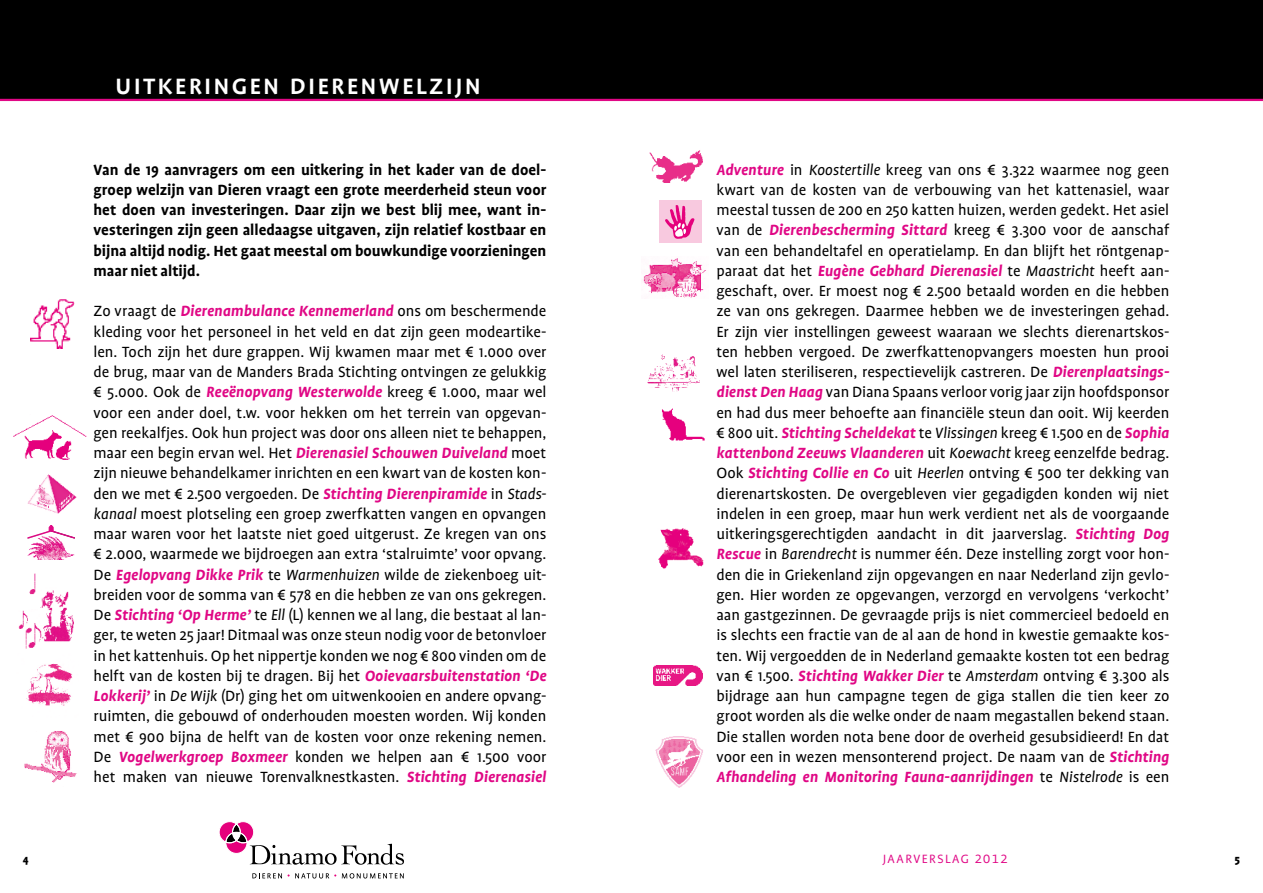
<style>
.page{position:relative;width:1263px;height:893px;background:#fff}
.page>*{position:absolute;margin:0;border:0;box-sizing:border-box;transform-origin:0 0}
.t1{font:500 30px "Profile SC";letter-spacing:.05em;color:#fff}
.t2{font:16.8px/20.2px "Profile";letter-spacing:-.005em;color:#000;text-align:justify}
.t3{font:700 16.8px/20.2px "Profile";color:#000;text-align:justify}
.t4{font:300 16.2px "Profile SC";letter-spacing:.05em;color:#e00785}
.t5{font:900 12px "Profile SC";color:#000}
.s1{font-weight:700;font-style:italic;color:#e00785}
.s2{font-style:italic}
</style>
<div class="page">
<svg style="left:219px;top:821px;width:185px;height:44px"></svg>
<svg style="left:252px;top:873px;width:30px;height:6px"></svg>
<svg style="left:288px;top:873px;width:48px;height:6px"></svg>
<svg style="left:342px;top:873px;width:62px;height:5px"></svg>
<div style="left:0;top:0;width:1263px;height:100px;background:#000"></div>
<hr style="left:0;top:99px;width:1263px;height:2px;background:#e00785">
<img style="left:643px;top:258px;width:63px;height:40px">
<img style="left:26px;top:663px;width:47px;height:43px">
<img style="left:661px;top:408px;width:44px;height:33px">
<img style="left:654px;top:665px;width:49px;height:21px">
<img style="left:24px;top:731px;width:53px;height:52px">
<img style="left:658px;top:528px;width:46px;height:41px">
<img style="left:13px;top:415px;width:74px;height:45px">
<img style="left:649px;top:150px;width:53px;height:33px">
<img style="left:30px;top:299px;width:45px;height:49px">
<img style="left:647px;top:354px;width:53px;height:37px">
<img style="left:18px;top:574px;width:56px;height:75px">
<div style="left:659px;top:200px;width:43px;height:43px;background:#f8c9df"></div>
<svg style="left:665px;top:205px;width:30px;height:34px"></svg>
<img style="left:27px;top:474px;width:49px;height:39px">
<img style="left:28px;top:540px;width:47px;height:19px">
<svg style="left:28px;top:525px;width:47px;height:15px"></svg>
<img style="left:655px;top:736px;width:48px;height:52px">
<h1 class="t1" style="left:115px;top:69px;width:368px">uitkeringen dierenwelzijn</h1>
<p class="t3" style="left:94px;top:159px;width:454px">Van de 19 aanvragers om een uitkering in het kader van de doel&shy;groep welzijn van Dieren vraagt een grote meerderheid steun voor het doen van investeringen. Daar zijn we best blij mee, want in&shy;vesteringen zijn geen alledaagse uitgaven, zijn relatief kostbaar en bijna altijd nodig. Het gaat meestal om bouwkundige voorzieningen maar niet altijd.</p>
<p class="t2" style="left:94px;top:301px;width:454px">Zo vraagt de <span class="s1">Dierenambulance Kennemerland</span> ons om beschermende kleding voor het personeel in het veld en dat zijn geen modeartike&shy;len. Toch zijn het dure grappen. Wij kwamen maar met ¤ 1.000 over de brug, maar van de Manders Brada Stichting ontvingen ze gelukkig ¤ 5.000. Ook de <span class="s1">Reeënopvang Westerwolde</span> kreeg ¤ 1.000, maar wel voor een ander doel, t.w. voor hekken om het terrein van opgevan&shy;gen reekalfjes. Ook hun project was door ons alleen niet te behappen, maar een begin ervan wel. Het <span class="s1">Dierenasiel Schouwen Duiveland</span> moet zijn nieuwe behandelkamer inrichten en een kwart van de kosten kon&shy;den we met ¤ 2.500 vergoeden. De <span class="s1">Stichting Dierenpiramide</span> in <span class="s2">Stads&shy;kanaal</span> moest plotseling een groep zwerfkatten vangen en opvangen maar waren voor het laatste niet goed uitgerust. Ze kregen van ons ¤ 2.000, waarmede we bijdroegen aan extra ‘stalruimte’ voor opvang.<br>De <span class="s1">Egelopvang Dikke Prik</span> te <span class="s2">Warmenhuizen</span> wilde de ziekenboeg uit&shy;breiden voor de somma van ¤ 578 en die hebben ze van ons gekregen.<br>De <span class="s1">Stichting ‘Op Herme’</span> te <span class="s2">Ell</span> (L) kennen we al lang, die bestaat al lan&shy;ger, te weten 25 jaar! Ditmaal was onze steun nodig voor de betonvloer in het kattenhuis. Op het nippertje konden we nog ¤ 800 vinden om de helft van de kosten bij te dragen. Bij het <span class="s1">Ooievaarsbuitenstation ‘De Lokkerij’</span> in <span class="s2">De Wijk</span> (Dr) ging het om uitwenkooien en andere opvang&shy;ruimten, die gebouwd of onderhouden moesten worden. Wij konden met ¤ 900 bijna de helft van de kosten voor onze rekening nemen.<br>De <span class="s1">Vogelwerkgroep Boxmeer</span> konden we helpen aan ¤ 1.500 voor het maken van nieuwe Torenvalknestkasten. <span class="s1">Stichting Dierenasiel</span></p>
<p class="t2" style="left:716px;top:159px;width:454px"><span class="s1">Adventure</span> in <span class="s2">Koostertille</span> kreeg van ons ¤ 3.322 waarmee nog geen kwart van de kosten van de verbouwing van het kattenasiel, waar meestal tussen de 200 en 250 katten huizen, werden gedekt. Het asiel van de <span class="s1">Dierenbescherming Sittard</span> kreeg ¤ 3.300 voor de aanschaf van een behandeltafel en operatielamp. En dan blijft het röntgenap&shy;paraat dat het <span class="s1">Eugène Gebhard Dierenasiel</span> te <span class="s2">Maastricht</span> heeft aan&shy;geschaft, over. Er moest nog ¤ 2.500 betaald worden en die hebben ze van ons gekregen. Daarmee hebben we de investeringen gehad.<br>Er zijn vier instellingen geweest waaraan we slechts dierenartskos&shy;ten hebben vergoed. De zwerfkattenopvangers moesten hun prooi wel laten steriliseren, respectievelijk castreren. De <span class="s1">Dierenplaatsings&shy;dienst Den Haag</span> van Diana Spaans verloor vorig jaar zijn hoofdsponsor en had dus meer behoefte aan financiële steun dan ooit. Wij keerden ¤ 800 uit. <span class="s1">Stichting Scheldekat</span> te <span class="s2">Vlissingen</span> kreeg ¤ 1.500 en de <span class="s1">Sophia kattenbond Zeeuws Vlaanderen</span> uit <span class="s2">Koewacht</span> kreeg eenzelfde bedrag.<br>Ook <span class="s1">Stichting Collie en Co</span> uit <span class="s2">Heerlen</span> ontving ¤ 500 ter dekking van dierenartskosten. De overgebleven vier gegadigden konden wij niet indelen in een groep, maar hun werk verdient net als de voorgaande uitkeringsgerechtigden aandacht in dit jaarverslag. <span class="s1">Stichting Dog Rescue</span> in <span class="s2">Barendrecht</span> is nummer één. Deze instelling zorgt voor hon&shy;den die in Griekenland zijn opgevangen en naar Nederland zijn gevlo&shy;gen. Hier worden ze opgevangen, verzorgd en vervolgens ‘verkocht’ aan gastgezinnen. De gevraagde prijs is niet commercieel bedoeld en is slechts een fractie van de al aan de hond in kwestie gemaakte kos&shy;ten. Wij vergoedden de in Nederland gemaakte kosten tot een bedrag van ¤ 1.500. <span class="s1">Stichting Wakker Dier</span> te <span class="s2">Amsterdam</span> ontving ¤ 3.300 als bijdrage aan hun campagne tegen de giga stallen die tien keer zo groot worden als die welke onder de naam megastallen bekend staan.<br>Die stallen worden nota bene door de overheid gesubsidieerd! En dat voor een in wezen mensonterend project. De naam van de <span class="s1">Stichting Afhandeling en Monitoring Fauna-aanrijdingen</span> te <span class="s2">Nistelrode</span> is een</p>
<p class="t5" style="left:23px;top:853px;width:7px">4</p>
<p class="t4" style="left:882px;top:850px;width:127px">jaarverslag 2012</p>
<p class="t5" style="left:1234px;top:853px;width:7px">5</p>
</div>
